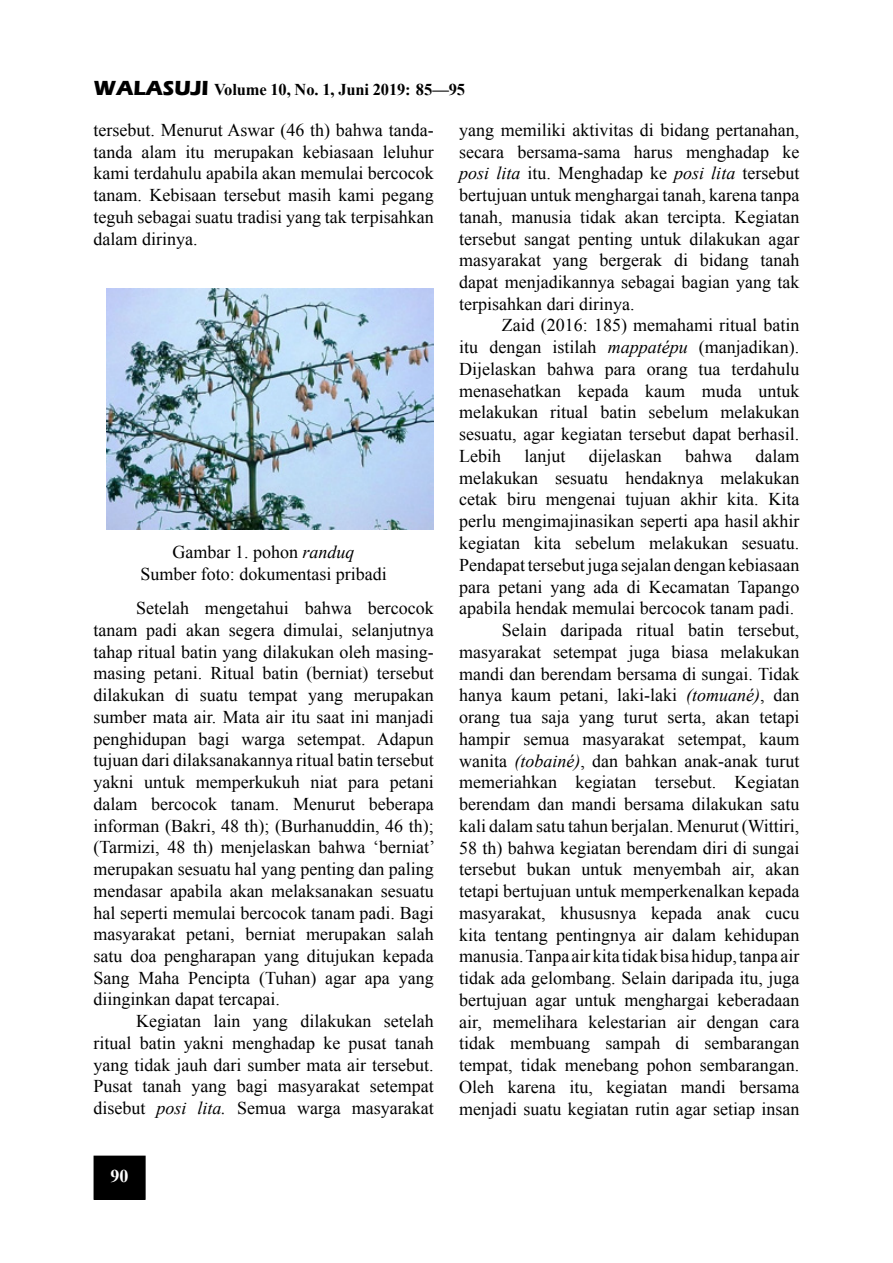
<style>
.page{position:relative;width:893px;height:1263px;background:#fff}
.page>*{position:absolute;margin:0;border:0;box-sizing:border-box;transform-origin:0 0}
.t1{font:18px/21.8px "Times New Roman";color:#000;text-align:justify}
.t2{font:700 18px "Times New Roman";color:#fff}
.t3{font:700 16.5px "Times New Roman";letter-spacing:-.01em;color:#000}
.s1{font-family:"Eras ITC";font-size:21px}
.s2{font-style:italic}
</style>
<div class="page">
<div style="left:94px;top:1156px;width:51px;height:43px;background:#000"></div>
<div style="left:94px;top:1155px;width:52px;height:45px;border:1px solid #000"></div>
<img style="left:106px;top:288px;width:328px;height:241px">
<p class="t3" style="left:94px;top:83px;width:373px"><span class="s1">WALASUJI</span> Volume 10, No. 1, Juni 2019: 85—95</p>
<p class="t1" style="left:94px;top:121px;width:342px">tersebut. Menurut Aswar (46 th) bahwa tanda&shy;tanda alam itu merupakan kebiasaan leluhur kami terdahulu apabila akan memulai bercocok tanam. Kebisaan tersebut masih kami pegang teguh sebagai suatu tradisi yang tak terpisahkan dalam dirinya.</p>
<p class="t1" style="left:459px;top:121px;width:342px">yang memiliki aktivitas di bidang pertanahan, secara bersama-sama harus menghadap ke <span class="s2">posi lita</span> itu. Menghadap ke <span class="s2">posi lita</span> tersebut bertujuan untuk menghargai tanah, karena tanpa tanah, manusia tidak akan tercipta. Kegiatan tersebut sangat penting untuk dilakukan agar masyarakat yang bergerak di bidang tanah dapat menjadikannya sebagai bagian yang tak terpisahkan dari dirinya.</p>
<p class="t1" style="left:459px;top:316px;width:342px;text-indent:43px">Zaid (2016: 185) memahami ritual batin itu dengan istilah <span class="s2">mappatépu</span> (manjadikan).<br>Dijelaskan bahwa para orang tua terdahulu menasehatkan kepada kaum muda untuk melakukan ritual batin sebelum melakukan sesuatu, agar kegiatan tersebut dapat berhasil.<br>Lebih</p>
<p class="t1" style="left:525px;top:447px;width:42px">lanjut</p>
<p class="t1" style="left:589px;top:447px;width:74px">dijelaskan</p>
<p class="t1" style="left:685px;top:447px;width:48px">bahwa</p>
<p class="t1" style="left:459px;top:447px;width:342px;text-align:right">dalam<br>melakukan sesuatu hendaknya melakukan cetak biru mengenai tujuan akhir kita. Kita perlu mengimajinasikan seperti apa hasil akhir kegiatan kita sebelum melakukan sesuatu.<br>Pendapat tersebut juga sejalan dengan kebiasaan para petani yang ada di Kecamatan Tapango apabila hendak memulai bercocok tanam padi.<br>Selain daripada ritual batin tersebut, masyarakat setempat juga biasa melakukan mandi dan berendam bersama di sungai. Tidak hanya kaum petani, laki-laki <span class="s2">(tomuané)</span>, dan orang tua saja yang turut serta, akan tetapi hampir semua masyarakat setempat, kaum wanita <span class="s2">(tobainé)</span>, dan bahkan anak-anak turut memeriahkan kegiatan tersebut. Kegiatan berendam dan mandi bersama dilakukan satu kali dalam satu tahun berjalan. Menurut (Wittiri, 58 th) bahwa kegiatan berendam diri di sungai tersebut bukan untuk menyembah air, akan tetapi bertujuan untuk memperkenalkan kepada masyarakat, khususnya kepada anak cucu kita tentang pentingnya air dalam kehidupan manusia. Tanpa air kita tidak bisa hidup, tanpa air tidak ada gelombang. Selain daripada itu, juga bertujuan agar untuk menghargai keberadaan air, memelihara kelestarian air dengan cara tidak membuang sampah di sembarangan tempat, tidak menebang pohon sembarangan.<br>Oleh karena itu, kegiatan mandi bersama menjadi suatu kegiatan rutin agar setiap insan</p>
<p class="t1" style="left:140px;top:543px;width:248px;text-align:center">Gambar 1. pohon <span class="s2">randuq<br></span>Sumber foto: dokumentasi pribadi</p>
<p class="t1" style="left:94px;top:599px;width:343px;text-indent:43px">Setelah mengetahui bahwa bercocok tanam padi akan segera dimulai, selanjutnya tahap ritual batin yang dilakukan oleh masing&shy;masing petani. Ritual batin (berniat) tersebut dilakukan di suatu tempat yang merupakan sumber mata air. Mata air itu saat ini manjadi penghidupan bagi warga setempat. Adapun tujuan dari dilaksanakannya ritual batin tersebut yakni untuk memperkukuh niat para petani dalam bercocok tanam. Menurut beberapa informan (Bakri, 48 th); (Burhanuddin, 46 th); (Tarmizi, 48 th) menjelaskan bahwa ‘berniat’ merupakan sesuatu hal yang penting dan paling mendasar apabila akan melaksanakan sesuatu hal seperti memulai bercocok tanam padi. Bagi masyarakat petani, berniat merupakan salah satu doa pengharapan yang ditujukan kepada Sang Maha Pencipta (Tuhan) agar apa yang diinginkan dapat tercapai.</p>
<p class="t1" style="left:94px;top:1012px;width:342px;text-indent:43px">Kegiatan lain yang dilakukan setelah ritual batin yakni menghadap ke pusat tanah yang tidak jauh dari sumber mata air tersebut.<br>Pusat tanah yang bagi masyarakat setempat disebut <span class="s2">posi lita.</span> Semua warga masyarakat</p>
<p class="t2" style="left:111px;top:1169px;width:19px">90</p>
</div>
